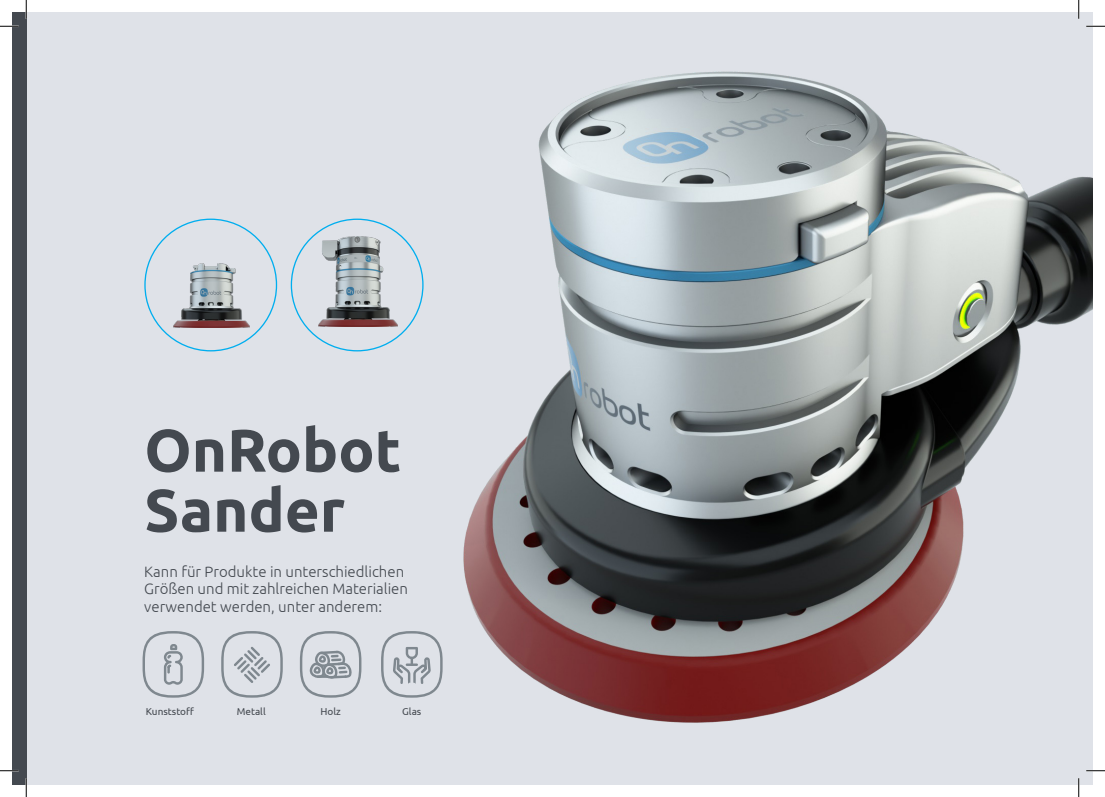
<style>
.page{position:relative;width:1105px;height:797px;background:#fff}
.page>*{position:absolute;margin:0;border:0;box-sizing:border-box;transform-origin:0 0}
.t1{font:700 60px "Ubuntu";color:#444950}
.t2{font:300 15px/17.5px "Ubuntu";color:#444950}
.t3{font:10px "Ubuntu";color:#444950}
</style>
<div class="page">
<div style="left:26px;top:12px;width:1067px;height:773px;background:#dfe2e8"></div>
<div style="left:12px;top:12px;width:15px;height:773px;background:#444950"></div>
<svg style="left:221px;top:631px;width:62px;height:66px"></svg>
<svg style="left:300px;top:631px;width:61px;height:66px"></svg>
<svg style="left:381px;top:631px;width:62px;height:66px"></svg>
<svg style="left:143px;top:631px;width:61px;height:66px"></svg>
<img style="left:463px;top:71px;width:630px;height:652px">
<img style="left:173px;top:264px;width:77px;height:63px">
<img style="left:319px;top:236px;width:78px;height:91px">
<svg style="left:0;top:25px;width:19px;height:2px"></svg>
<svg style="left:1086px;top:25px;width:19px;height:2px"></svg>
<svg style="left:0;top:770px;width:19px;height:1px"></svg>
<svg style="left:1086px;top:770px;width:19px;height:1px"></svg>
<svg style="left:25px;top:0;width:2px;height:19px"></svg>
<svg style="left:25px;top:778px;width:2px;height:19px"></svg>
<svg style="left:1078px;top:0;width:1px;height:19px"></svg>
<svg style="left:1078px;top:778px;width:1px;height:19px"></svg>
<p class="t1" style="left:144px;top:414px;width:258px">OnRobot</p>
<p class="t1" style="left:144px;top:474px;width:202px">Sander</p>
<p class="t2" style="left:144px;top:562px;width:261px">Kann für Produkte in unterschiedlichen</p>
<p class="t2" style="left:144px;top:580px;width:265px">Größen und mit zahlreichen Materialien verwendet werden, unter anderem:</p>
<p class="t3" style="left:146px;top:705px;width:50px">Kunststoff</p>
<p class="t3" style="left:237px;top:705px;width:31px">Metall</p>
<p class="t3" style="left:320px;top:705px;width:22px">Holz</p>
<p class="t3" style="left:402px;top:705px;width:21px">Glas</p>
</div>
